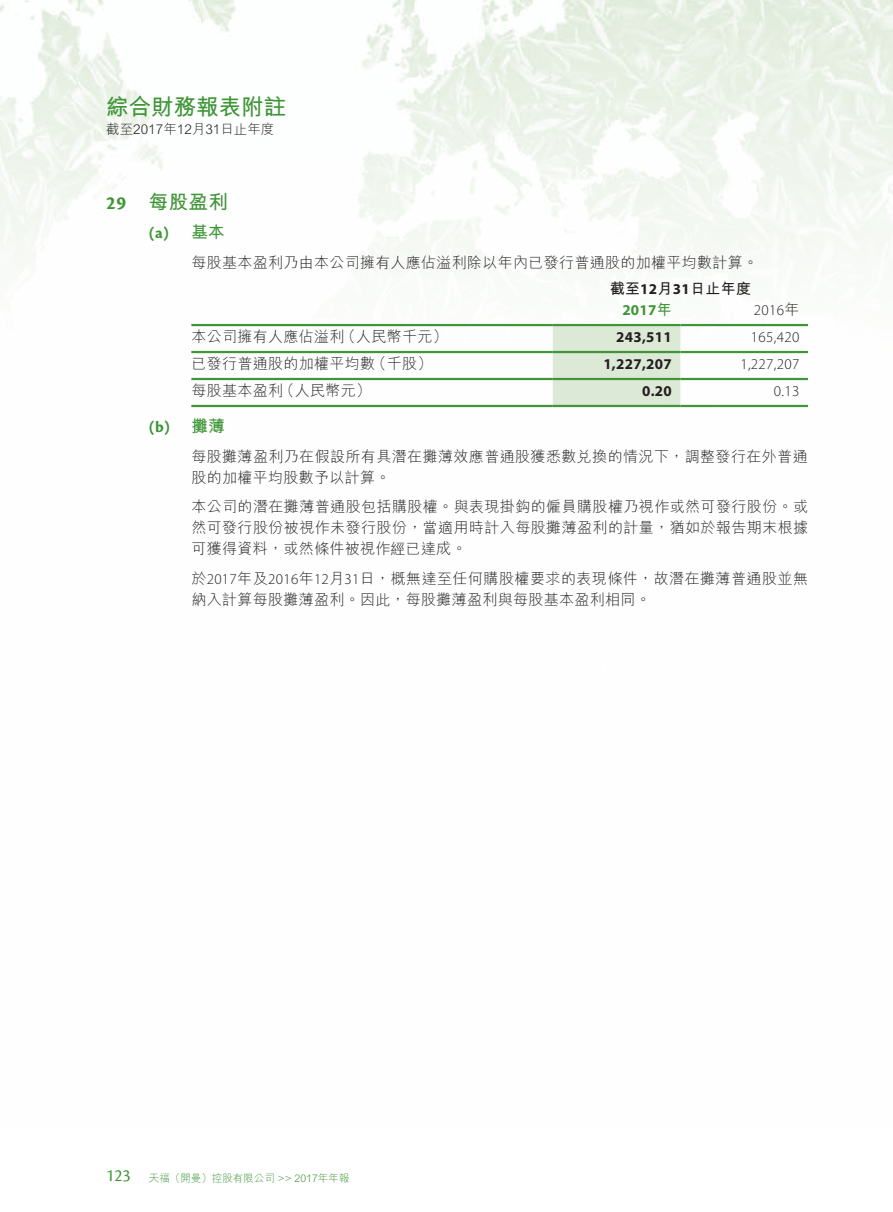
<style>
.page{position:relative;width:893px;height:1212px;background:#fff}
.page>*{position:absolute;margin:0;border:0;box-sizing:border-box;transform-origin:0 0}
.t1{font:700 22.5px "M Hei HK";color:#3f9537}
.t2{font:700 19.5px "M Hei HK";color:#3f9537}
.t3{font:700 19.5px "Cronos Pro";color:#3f9537}
.t4{font:18px "Cronos Pro Disp";color:#3f9537}
.t5{font:700 16.5px "Cronos Pro";color:#3f9537}
.t6{font:700 16.5px "M Hei HK";color:#3f9537}
.t7{font:300 15px/21px "M Hei HK";letter-spacing:.02em;color:#231f20}
.t8{font:300 15px "Myriad Pro";letter-spacing:.02em;color:#231f20}
.t9{font:700 15px "Myriad Pro";letter-spacing:.02em;color:#231f20}
.t10{font:700 15px "Myriad Pro";color:#3f9537}
.t11{font:300 13.5px "M Hei HK";color:#231f20}
.t12{font:300 10.5px "M Hei HK";color:#3f9537}
.s1{font-weight:700}
.s2{font-family:"Myriad Pro";font-weight:700}
.s3{font-family:"M Hei HK"}
.s4{font-family:"Myriad Pro"}
</style>
<div class="page">
<img style="left:0;top:0;width:893px;height:408px">
<svg style="left:553px;top:326px;width:127px;height:79px;background:#dbe8d5"></svg>
<hr style="left:191px;top:324px;width:362px;height:2px;background:#3f9537">
<hr style="left:553px;top:324px;width:127px;height:2px;background:#3f9537">
<hr style="left:680px;top:324px;width:128px;height:2px;background:#3f9537">
<hr style="left:191px;top:351px;width:362px;height:2px;background:#3f9537">
<hr style="left:553px;top:351px;width:127px;height:2px;background:#3f9537">
<hr style="left:680px;top:351px;width:128px;height:2px;background:#3f9537">
<hr style="left:191px;top:378px;width:362px;height:2px;background:#3f9537">
<hr style="left:553px;top:378px;width:127px;height:2px;background:#3f9537">
<hr style="left:680px;top:378px;width:128px;height:2px;background:#3f9537">
<hr style="left:191px;top:405px;width:362px;height:2px;background:#3f9537">
<hr style="left:553px;top:405px;width:127px;height:2px;background:#3f9537">
<hr style="left:680px;top:405px;width:128px;height:2px;background:#3f9537">
<h1 class="t1" style="left:106px;top:90px;width:181px">綜合財務報表附註</h1>
<p class="t11" style="left:106px;top:119px;width:170px">截至2017年12月31日止年度</p>
<h2 class="t3" style="left:106px;top:191px;width:21px">29</h2>
<h2 class="t2" style="left:149px;top:187px;width:81px">每股盈利</h2>
<p class="t5" style="left:149px;top:224px;width:22px">a( )</p>
<p class="t5" style="left:149px;top:418px;width:23px">b( )</p>
<p class="t6" style="left:191px;top:220px;width:35px">基本</p>
<p class="t7" style="left:610px;top:248px;width:150px;line-height:26.5px;text-indent:-418px">每股基本盈利乃由本公司擁有人應佔溢利除以年內已發行普通股的加權平均數計算。<span class="s1">截至</span><span class="s2">12</span><span class="s1">月</span><span class="s2">31</span><span class="s1">日止年度</span></p>
<p class="t10" style="left:622px;top:300px;width:51px">2017<span class="s3">年</span></p>
<p class="t8" style="left:754px;top:302px;width:47px">2016<span class="s3">年</span></p>
<p class="t7" style="left:191px;top:326px;width:154px">本公司擁有人應佔溢利</p>
<p class="t7" style="left:341px;top:326px;width:108px">（人民幣千元(</p>
<p class="t9" style="left:616px;top:327px;width:57px">243,511</p>
<p class="t8" style="left:751px;top:329px;width:50px">165,420</p>
<p class="t7" style="left:372px;top:353px;width:62px">（千股(</p>
<p class="t7" style="left:191px;top:353px;width:185px">已發行普通股的加權平均數</p>
<p class="t9" style="left:603px;top:354px;width:70px">1,227,207</p>
<p class="t8" style="left:740px;top:356px;width:61px">1,227,207</p>
<p class="t7" style="left:280px;top:380px;width:93px">（人民幣元(</p>
<p class="t7" style="left:191px;top:380px;width:93px">每股基本盈利</p>
<p class="t6" style="left:191px;top:414px;width:35px">攤薄</p>
<p class="t9" style="left:642px;top:381px;width:31px">0.20</p>
<p class="t8" style="left:774px;top:383px;width:27px">0.13</p>
<p class="t7" style="left:191px;top:445px;width:618px">每股攤薄盈利乃在假設所有具潛在攤薄效應普通股獲悉數兌換的情況下，調整發行在外普通股的加權平均股數予以計算。</p>
<p class="t7" style="left:191px;top:496px;width:618px;text-align:justify">本公司的潛在攤薄普通股包括購股權。與表現掛鈎的僱員購股權乃視作或然可發行股份。或然可發行股份被視作未發行股份，當適用時計入每股攤薄盈利的計量，猶如於報告期末根據可獲得資料，或然條件被視作經已達成。</p>
<p class="t7" style="left:191px;top:567px;width:618px">於<span class="s4">2017</span>年及<span class="s4">2016</span>年<span class="s4">12</span>月<span class="s4">31</span>日，概無達至任何購股權要求的表現條件，故潛在攤薄普通股並無納入計算每股攤薄盈利。因此，每股攤薄盈利與每股基本盈利相同。</p>
<p class="t4" style="left:106px;top:1165px;width:26px">123</p>
<p class="t12" style="left:149px;top:1171px;width:202px">天福（開曼）控股有限公司 &gt;&gt; 2017年年報</p>
</div>
